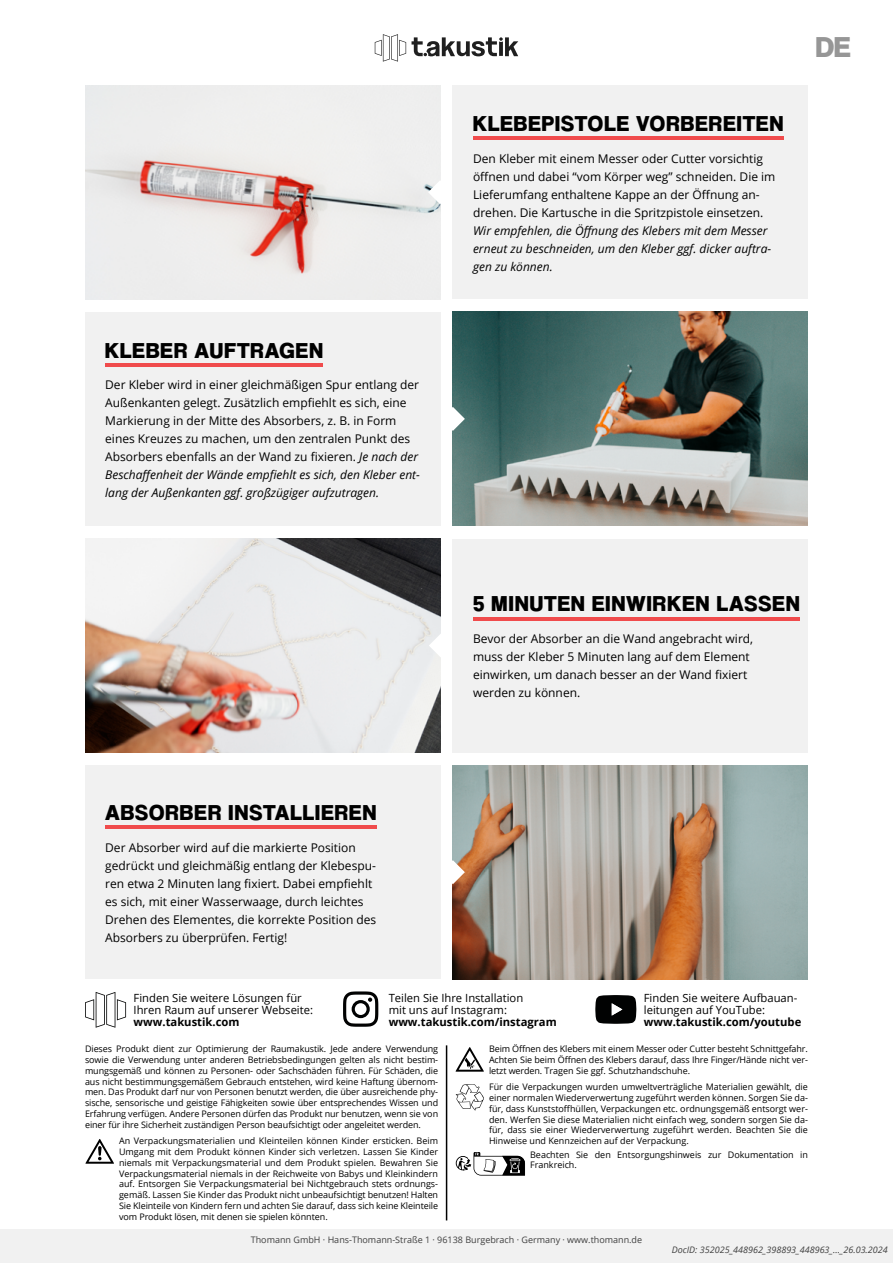
<style>
.page{position:relative;width:893px;height:1263px;background:#fff}
.page>*{position:absolute;margin:0;border:0;box-sizing:border-box;transform-origin:0 0}
.t1{font:30px "Coolvetica Hv";color:#969696}
.t2{font:22.5px "Coolvetica Hv";letter-spacing:.05em;color:#000}
.t3{font:12px/18px "Open Sans";color:#000}
.t4{font:italic 12px/18px "Open Sans";color:#000}
.t5{font:11.25px/12px "Open Sans";color:#000}
.t6{font:700 11.25px "Open Sans";color:#000}
.t7{font:9px/10.8px "Open Sans";color:#000;text-align:justify}
.t8{font:9px "Open Sans";color:#404040}
.t9{font:italic 9px "Open Sans";color:#404040}
.s1{font-style:italic}
</style>
<div class="page">
<div style="left:0;top:1229px;width:893px;height:34px;background:#f1f1f1"></div>
<img style="left:85px;top:85px;width:355px;height:214px">
<img style="left:85px;top:539px;width:355px;height:213px">
<img style="left:453px;top:312px;width:355px;height:214px">
<img style="left:453px;top:765px;width:355px;height:214px">
<svg style="left:428px;top:180px;width:13px;height:24px"></svg>
<svg style="left:452px;top:407px;width:13px;height:24px"></svg>
<svg style="left:452px;top:860px;width:13px;height:24px"></svg>
<svg style="left:429px;top:633px;width:24px;height:24px"></svg>
<div style="left:453px;top:85px;width:355px;height:214px;background:#f1f1f1"></div>
<hr style="left:473px;top:136px;width:310px;height:4px;background:#f04b4c">
<div style="left:85px;top:312px;width:355px;height:214px;background:#f1f1f1"></div>
<hr style="left:105px;top:363px;width:218px;height:4px;background:#f04b4c">
<div style="left:85px;top:765px;width:355px;height:214px;background:#f1f1f1"></div>
<hr style="left:105px;top:825px;width:271px;height:4px;background:#f04b4c">
<div style="left:453px;top:539px;width:355px;height:213px;background:#f1f1f1"></div>
<hr style="left:473px;top:617px;width:326px;height:4px;background:#f04b4c">
<svg style="left:375px;top:34px;width:31px;height:28px"></svg>
<svg style="left:412px;top:37px;width:106px;height:19px"></svg>
<svg style="left:85px;top:1139px;width:29px;height:25px"></svg>
<svg style="left:455px;top:1047px;width:29px;height:25px"></svg>
<svg style="left:456px;top:1084px;width:28px;height:26px"></svg>
<svg style="left:456px;top:1152px;width:69px;height:23px"></svg>
<hr style="left:446px;top:1045px;width:1px;height:175px;background:#000">
<svg style="left:85px;top:992px;width:41px;height:36px"></svg>
<svg style="left:343px;top:991px;width:35px;height:36px"></svg>
<svg style="left:595px;top:995px;width:41px;height:29px"></svg>
<h2 class="t2" style="left:105px;top:337px;width:219px">KLEBER AUFTRAGEN</h2>
<p class="t3" style="left:105px;top:376px;width:316px">Der Kleber wird in einer gleichmäßigen Spur entlang der Außenkanten gelegt. Zusätzlich empfiehlt es sich, eine Markierung in der Mitte des Absorbers, z. B. in Form eines Kreuzes zu machen, um den zentralen Punkt des Absorbers ebenfalls an der Wand zu fixieren. <span class="s1">Je nach der Beschaffenheit der Wände empfiehlt es sich, den Kleber ent&shy;lang der Außenkanten ggf. großzügiger aufzutragen.</span></p>
<h2 class="t2" style="left:473px;top:110px;width:312px">KLEBEPISTOLE VORBEREITEN</h2>
<h3 class="t3" style="left:473px;top:149px;width:304px">Den Kleber mit einem Messer oder Cutter vorsichtig öffnen und dabei “vom Körper weg” schneiden. Die im Lieferumfang enthaltene Kappe an der Öffnung an&shy;drehen. Die Kartusche in die Spritzpistole einsetzen.</h3>
<h3 class="t4" style="left:473px;top:221px;width:300px">Wir empfehlen, die Öffnung des Klebers mit dem Messer erneut zu beschneiden, um den Kleber ggf. dicker auftra&shy;gen zu können.</h3>
<h1 class="t1" style="left:816px;top:30px;width:36px">DE</h1>
<h2 class="t2" style="left:473px;top:590px;width:328px">5 MINUTEN EINWIRKEN LASSEN</h2>
<h3 class="t3" style="left:473px;top:629px;width:282px">Bevor der Absorber an die Wand angebracht wird, muss der Kleber 5 Minuten lang auf dem Element einwirken, um danach besser an der Wand fixiert werden zu können.</h3>
<h2 class="t2" style="left:105px;top:799px;width:273px">ABSORBER INSTALLIEREN</h2>
<p class="t3" style="left:105px;top:838px;width:273px">Der Absorber wird auf die markierte Position gedrückt und gleichmäßig entlang der Klebespu&shy;ren etwa 2 Minuten lang fixiert. Dabei empfiehlt es sich, mit einer Wasserwaage, durch leichtes Drehen des Elementes, die korrekte Position des Absorbers zu überprüfen. Fertig!</p>
<p class="t5" style="left:134px;top:992px;width:181px">Finden Sie weitere Lösungen für<br>Ihren Raum auf unserer Webseite:</p>
<p class="t6" style="left:134px;top:1014px;width:108px">www.takustik.com</p>
<p class="t5" style="left:389px;top:992px;width:136px">Teilen Sie Ihre Installation mit uns auf Instagram:</p>
<p class="t6" style="left:389px;top:1014px;width:170px">www.takustik.com/instagram</p>
<p class="t5" style="left:644px;top:992px;width:155px">Finden Sie weitere Aufbauan&shy;leitungen auf YouTube:</p>
<p class="t6" style="left:644px;top:1014px;width:159px">www.takustik.com/youtube</p>
<p class="t7" style="left:85px;top:1043px;width:355px">Dieses Produkt dient zur Optimierung der Raumakustik. Jede andere Verwendung sowie die Verwendung unter anderen Betriebsbedingungen gelten als nicht bestim&shy;mungsgemäß und können zu Personen- oder Sachschäden führen. Für Schäden, die aus nicht bestimmungsgemäßem Gebrauch entstehen, wird keine Haftung übernom&shy;men. Das Produkt darf nur von Personen benutzt werden, die über ausreichende phy&shy;sische, sensorische und geistige Fähigkeiten sowie über entsprechendes Wissen und Erfahrung verfügen. Andere Personen dürfen das Produkt nur benutzen, wenn sie von einer für ihre Sicherheit zuständigen Person beaufsichtigt oder angeleitet werden.</p>
<p class="t7" style="left:119px;top:1135px;width:321px">An Verpackungsmaterialien und Kleinteilen können Kinder ersticken. Beim Umgang mit dem Produkt können Kinder sich verletzen. Lassen Sie Kinder niemals mit Verpackungsmaterial und dem Produkt spielen. Bewahren Sie Verpackungsmaterial niemals in der Reichweite von Babys und Kleinkindern auf. Entsorgen Sie Verpackungsmaterial bei Nichtgebrauch stets ordnungs&shy;gemäß. Lassen Sie Kinder das Produkt nicht unbeaufsichtigt benutzen! Halten Sie Kleinteile von Kindern fern und achten Sie darauf, dass sich keine Kleinteile vom Produkt lösen, mit denen sie spielen könnten.</p>
<p class="t7" style="left:489px;top:1043px;width:320px">Beim Öffnen des Klebers mit einem Messer oder Cutter besteht Schnittgefahr.<br>Achten Sie beim Öffnen des Klebers darauf, dass Ihre Finger/Hände nicht ver&shy;letzt werden. Tragen Sie ggf. Schutzhandschuhe.</p>
<p class="t7" style="left:489px;top:1081px;width:320px">Für die Verpackungen wurden umweltverträgliche Materialien gewählt, die einer normalen Wiederverwertung zugeführt werden können. Sorgen Sie da&shy;für, dass Kunststoffhüllen, Verpackungen etc. ordnungsgemäß entsorgt wer&shy;den. Werfen Sie diese Materialien nicht einfach weg, sondern sorgen Sie da&shy;für, dass sie einer Wiederverwertung zugeführt werden. Beachten Sie die Hinweise und Kennzeichen auf der Verpackung.</p>
<p class="t7" style="left:530px;top:1150px;width:279px;line-height:9.9px">Beachten Sie den Entsorgungshinweis zur Dokumentation in<br>Frankreich.</p>
<p class="t8" style="left:251px;top:1234px;width:393px">Thomann GmbH · Hans-Thomann-Straße 1 · 96138 Burgebrach · Germany · www.thomann.de</p>
<p class="t9" style="left:672px;top:1243px;width:217px">DocID: 352025_448962_398893_448963_..._26.03.2024</p>
</div>
